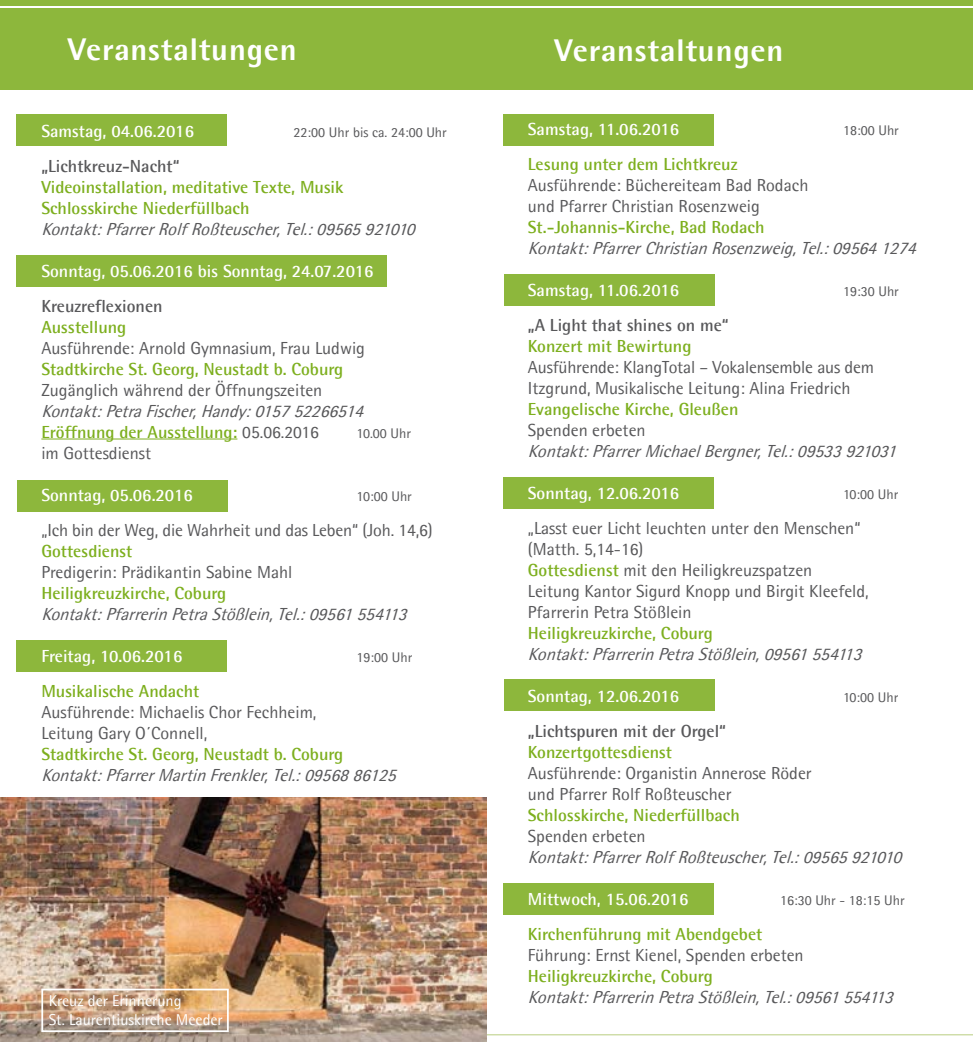
<style>
.page{position:relative;width:973px;height:1042px;background:#fff}
.page>*{position:absolute;margin:0;border:0;box-sizing:border-box;transform-origin:0 0}
.t1{font:800 31.5px "Agfa Rotis Semisans";letter-spacing:.025em;color:#fff}
.t2{font:17.5px/21px "Agfa Rotis Semisans";color:#58585a}
.t3{font:italic 17.5px/21px "Agfa Rotis Semisans";color:#58585a}
.t4{font:700 17.5px/21px "Agfa Rotis Semisans";color:#7daf1e}
.t5{font:700 17.5px "Agfa Rotis Semisans";color:#fff}
.t6{font:700 17.5px "Agfa Rotis Semisans";color:#58585a}
.t7{font:15.75px/18.9px "Agfa Rotis Semisans";color:#fff}
.t8{font:14px "Agfa Rotis Semisans";color:#58585a}
.s1{font-weight:700;font-style:normal;color:#7daf1e}
.s2{font-style:normal}
.s3{font-weight:700;color:#7daf1e}
</style>
<div class="page">
<div style="left:0;top:0;width:486px;height:89px;background:#8db73c"></div>
<hr style="left:0;top:6px;width:486px;height:2px;background:#fff">
<div style="left:486px;top:0;width:486px;height:89px;background:#8db73c"></div>
<hr style="left:486px;top:6px;width:486px;height:2px;background:#fff">
<hr style="left:486px;top:1034px;width:486px;height:1px;background:#b8ce80">
<div style="left:17px;top:640px;width:210px;height:32px;background:#8db73c"></div>
<div style="left:17px;top:480px;width:211px;height:31px;background:#8db73c"></div>
<div style="left:17px;top:255px;width:370px;height:31px;background:#8db73c"></div>
<div style="left:17px;top:114px;width:210px;height:32px;background:#8db73c"></div>
<hr style="left:41px;top:439px;width:196px;height:1px;background:#7daf1e">
<img style="left:0;top:797px;width:486px;height:245px">
<div style="left:41px;top:988px;width:188px;height:44px;border:2px solid #fff"></div>
<div style="left:503px;top:883px;width:210px;height:31px;background:#8db73c"></div>
<div style="left:503px;top:680px;width:211px;height:31px;background:#8db73c"></div>
<div style="left:503px;top:477px;width:211px;height:31px;background:#8db73c"></div>
<div style="left:504px;top:274px;width:210px;height:31px;background:#8db73c"></div>
<div style="left:503px;top:114px;width:210px;height:32px;background:#8db73c"></div>
<h1 class="t1" style="left:68px;top:30px;width:230px">Veranstaltungen</h1>
<h1 class="t1" style="left:554px;top:30px;width:230px">Veranstaltungen</h1>
<p class="t5" style="left:41px;top:120px;width:154px">Samstag, 04.06.2016</p>
<p class="t8" style="left:293px;top:124px;width:155px">22:00 Uhr bis ca. 24:00 Uhr</p>
<p class="t6" style="left:41px;top:155px;width:140px">„Lichtkreuz-Nacht“</p>
<p class="t4" style="left:41px;top:176px;width:303px">Videoinstallation, meditative Texte, Musik<br>Schlosskirche Niederfüllbach</p>
<p class="t3" style="left:41px;top:218px;width:380px">Kontakt:PfarrerRolfRoßteuscher,Tel.:09565921010</p>
<p class="t5" style="left:41px;top:260px;width:333px">Sonntag, 05.06.2016 bis Sonntag, 24.07.2016</p>
<p class="t6" style="left:41px;top:295px;width:123px">Kreuzreflexionen</p>
<p class="t4" style="left:41px;top:316px;width:86px">Ausstellung</p>
<p class="t2" style="left:41px;top:337px;width:325px">Ausführende: Arnold Gymnasium, Frau Ludwig</p>
<p class="t4" style="left:41px;top:358px;width:303px">Stadtkirche St. Georg, Neustadt b. Coburg</p>
<p class="t2" style="left:41px;top:379px;width:282px">Zugänglich während der Öffnungszeiten</p>
<p class="t3" style="left:41px;top:400px;width:329px">Kontakt:PetraFischer,Handy:015752266514<br><span class="s1">Eröffnung der Ausstellung:</span> <span class="s2">05.06.2016</span></p>
<p class="t8" style="left:356px;top:425px;width:56px">10.00 Uhr</p>
<p class="t2" style="left:41px;top:442px;width:111px">im Gottesdienst</p>
<p class="t5" style="left:41px;top:484px;width:153px">Sonntag, 05.06.2016</p>
<p class="t8" style="left:356px;top:488px;width:57px">10:00 Uhr</p>
<p class="t2" style="left:41px;top:519px;width:392px">„Ich bin der Weg, die Wahrheit und das Leben“ (Joh. 14,6)</p>
<p class="t4" style="left:41px;top:540px;width:92px">Gottesdienst</p>
<p class="t2" style="left:41px;top:561px;width:252px">Predigerin: Prädikantin Sabine Mahl</p>
<p class="t4" style="left:41px;top:582px;width:186px">Heiligkreuzkirche, Coburg</p>
<p class="t3" style="left:41px;top:603px;width:372px">Kontakt:PfarrerinPetraStößlein,Tel.:09561554113</p>
<p class="t5" style="left:41px;top:645px;width:142px">Freitag, 10.06.2016</p>
<p class="t8" style="left:356px;top:649px;width:57px">19:00 Uhr</p>
<p class="t4" style="left:41px;top:680px;width:159px">Musikalische Andacht</p>
<p class="t2" style="left:41px;top:701px;width:276px">Ausführende: Michaelis Chor Fechheim,<br>Leitung Gary O´Connell,</p>
<p class="t4" style="left:41px;top:743px;width:303px">Stadtkirche St. Georg, Neustadt b. Coburg</p>
<p class="t3" style="left:41px;top:764px;width:361px">Kontakt:PfarrerMartinFrenkler,Tel.:0956886125</p>
<p class="t7" style="left:49px;top:991px;width:176px">Kreuz der Erinnerung<br>St. Laurentiuskirche Meeder</p>
<p class="t5" style="left:527px;top:118px;width:153px">Samstag, 11.06.2016</p>
<p class="t8" style="left:842px;top:122px;width:57px">18:00 Uhr</p>
<p class="t4" style="left:527px;top:153px;width:211px">Lesung unter dem Lichtkreuz</p>
<p class="t2" style="left:527px;top:174px;width:282px">Ausführende: Büchereiteam Bad Rodach und Pfarrer Christian Rosenzweig</p>
<p class="t4" style="left:527px;top:216px;width:238px">St.-Johannis-Kirche, Bad Rodach</p>
<p class="t3" style="left:527px;top:237px;width:395px">Kontakt:PfarrerChristianRosenzweig,Tel.:095641274</p>
<p class="t5" style="left:527px;top:279px;width:153px">Samstag, 11.06.2016</p>
<p class="t8" style="left:842px;top:283px;width:57px">19:30 Uhr</p>
<p class="t6" style="left:527px;top:314px;width:202px">„A Light that shines on me“</p>
<p class="t4" style="left:527px;top:335px;width:165px">Konzert mit Bewirtung</p>
<p class="t2" style="left:527px;top:356px;width:348px">Ausführende: KlangTotal – Vokalensemble aus dem<br>Itzgrund, Musikalische Leitung: Alina Friedrich</p>
<p class="t4" style="left:527px;top:398px;width:212px">Evangelische Kirche, Gleußen</p>
<p class="t2" style="left:527px;top:419px;width:119px">Spenden erbeten</p>
<p class="t3" style="left:527px;top:440px;width:375px">Kontakt:PfarrerMichaelBergner,Tel.:09533921031</p>
<p class="t5" style="left:527px;top:482px;width:153px">Sonntag, 12.06.2016</p>
<p class="t8" style="left:842px;top:486px;width:57px">10:00 Uhr</p>
<p class="t2" style="left:527px;top:517px;width:342px">„Lasst euer Licht leuchten unter den Menschen“ (Matth. 5,14-16)<br><span class="s3">Gottesdienst</span> mit den Heiligkreuzspatzen Leitung Kantor Sigurd Knopp und Birgit Kleefeld, Pfarrerin Petra Stößlein</p>
<p class="t4" style="left:527px;top:622px;width:186px">Heiligkreuzkirche, Coburg</p>
<p class="t3" style="left:527px;top:643px;width:341px">Kontakt:PfarrerinPetraStößlein,09561554113</p>
<p class="t5" style="left:527px;top:685px;width:153px">Sonntag, 12.06.2016</p>
<p class="t8" style="left:842px;top:689px;width:57px">10:00 Uhr</p>
<p class="t6" style="left:527px;top:720px;width:200px">„Lichtspuren mit der Orgel“</p>
<p class="t4" style="left:527px;top:741px;width:146px">Konzertgottesdienst</p>
<p class="t2" style="left:527px;top:762px;width:285px">Ausführende: Organistin Annerose Röder und Pfarrer Rolf Roßteuscher</p>
<p class="t4" style="left:527px;top:804px;width:213px">Schlosskirche, Niederfüllbach</p>
<p class="t2" style="left:527px;top:825px;width:119px">Spenden erbeten</p>
<p class="t3" style="left:527px;top:846px;width:380px">Kontakt:PfarrerRolfRoßteuscher,Tel.:09565921010</p>
<p class="t5" style="left:527px;top:888px;width:162px">Mittwoch, 15.06.2016</p>
<p class="t8" style="left:779px;top:892px;width:126px">16:30 Uhr - 18:15 Uhr</p>
<p class="t4" style="left:527px;top:923px;width:236px">Kirchenführung mit Abendgebet</p>
<p class="t2" style="left:527px;top:944px;width:277px">Führung: Ernst Kienel, Spenden erbeten</p>
<p class="t4" style="left:527px;top:965px;width:186px">Heiligkreuzkirche, Coburg</p>
<p class="t3" style="left:527px;top:986px;width:372px">Kontakt:PfarrerinPetraStößlein,Tel.:09561554113</p>
</div>
